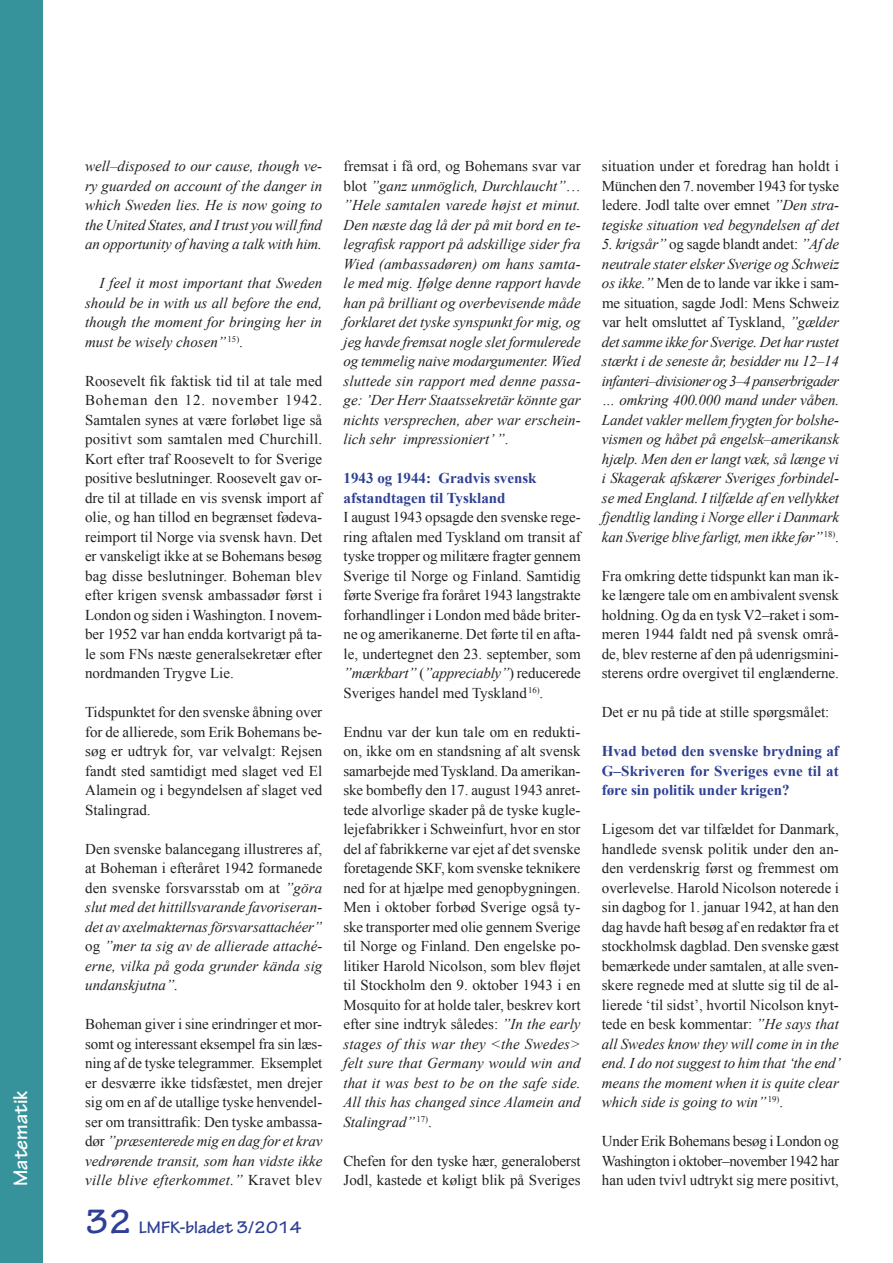
<style>
.page{position:relative;width:893px;height:1263px;background:#fff}
.page>*{position:absolute;margin:0;border:0;box-sizing:border-box;transform-origin:0 0}
.t1{font:700 21px "Tekton Pro";color:#fff}
.t2{font:700 18px "Tekton Pro";color:#2e4093}
.t3{font:15px/19.5px "Times New Roman";color:#231f20;text-align:justify}
.t4{font:italic 15px/19.5px "Times New Roman";color:#231f20;text-align:justify}
.t5{font:700 15px/19.5px "Times New Roman";color:#2e4093}
.s1{font-style:normal}
.s2{font-style:italic}
.s3{font-size:36px}
</style>
<div class="page">
<div style="left:0;top:0;width:43px;height:1263px;background:#37939b"></div>
<h1 class="t1" style="left:8px;top:1194px;width:97px;rotate:-90deg">Matematik</h1>
<p class="t4" style="left:85px;top:156px;width:239px">well–disposed to our cause, though ve&shy;ry guarded on account of the danger in which Sweden lies. He is now going to the United States, and I trust you will find an opportunity of having a talk with him.</p>
<p class="t4" style="left:85px;top:273px;width:239px;text-indent:14px">I feel it most important that Sweden should be in with us all before the end, though the moment for bringing her in must be wisely chosen”<sup>15)</sup><span class="s1">.</span></p>
<p class="t3" style="left:85px;top:370px;width:239px">Roosevelt fik faktisk tid til at tale med Boheman den 12. november 1942.<br>Samtalen synes at være forløbet lige så positivt som samtalen med Churchill.<br>Kort efter traf Roosevelt to for Sverige positive beslutninger. Roosevelt gav or&shy;dre til at tillade en vis svensk import af olie, og han tillod en begrænset fødeva&shy;reimport til Norge via svensk havn. Det er vanskeligt ikke at se Bohemans besøg bag disse beslutninger. Boheman blev efter krigen svensk ambassadør først i London og siden i Washington. I novem&shy;ber 1952 var han endda kortvarigt på ta&shy;le som FNs næste generalsekretær efter nordmanden Trygve Lie.</p>
<p class="t3" style="left:85px;top:702px;width:239px">Tidspunktet for den svenske åbning over for de allierede, som Erik Bohemans be&shy;søg er udtryk for, var velvalgt: Rejsen fandt sted samtidigt med slaget ved El Alamein og i begyndelsen af slaget ved Stalingrad.</p>
<p class="t4" style="left:85px;top:838px;width:239px"><span class="s1">Den svenske balancegang illustreres af, at Boheman i efteråret 1942 formanede den svenske forsvarsstab om at</span> ”göra slut med det hittillsvarande favoriseran&shy;det av axelmakternas försvarsattachéer” <span class="s1">og</span> ”mer ta sig av de allierade attaché&shy;erne, vilka på goda grunder kända sig undanskjutna”.</p>
<p class="t3" style="left:85px;top:1014px;width:239px">Boheman giver i sine erindringer et mor&shy;somt og interessant eksempel fra sin læs&shy;ning af de tyske telegrammer. Eksemplet er desværre ikke tidsfæstet, men drejer sig om en af de utallige tyske henvendel&shy;ser om transittrafik: Den tyske ambassa&shy;dør <span class="s2">”præsenterede mig en dag for et krav vedrørende transit, som han vidste ikke ville blive efterkommet.”</span> Kravet blev</p>
<p class="t2" style="left:85px;top:1216px;width:218px"><span class="s3">32</span> LMFK-bladet 3/2014</p>
<p class="t4" style="left:344px;top:156px;width:239px"><span class="s1">fremsat i få ord, og Bohemans svar var blot</span> ”ganz unmöglich, Durchlaucht”<span class="s1">… </span>”Hele samtalen varede højst et minut.<br>Den næste dag lå der på mit bord en te&shy;legrafisk rapport på adskillige sider fra Wied (ambassadøren) om hans samta&shy;le med mig. Ifølge denne rapport havde han på brilliant og overbevisende måde forklaret det tyske synspunkt for mig, og jeg havde fremsat nogle slet formulerede og temmelig naive modargumenter. Wied sluttede sin rapport med denne passa&shy;ge: ’Der Herr Staatssekretär könnte gar nichts versprechen, aber war erschein&shy;lich sehr impressioniert’ ”<span class="s1">.</span></p>
<p class="t5" style="left:344px;top:468px;width:194px">1943 og 1944: Gradvis svensk afstandtagen til Tyskland</p>
<p class="t3" style="left:344px;top:507px;width:239px">I august 1943 opsagde den svenske rege&shy;ring aftalen med Tyskland om transit af tyske tropper og militære fragter gennem Sverige til Norge og Finland. Samtidig førte Sverige fra foråret 1943 langstrakte forhandlinger i London med både briter&shy;ne og amerikanerne. Det førte til en afta&shy;le, undertegnet den 23. september, som <span class="s2">”mærkbart”</span> (<span class="s2">”appreciably”</span>) reducerede Sveriges handel med Tyskland<sup>16)</sup>.</p>
<p class="t3" style="left:343px;top:721px;width:239px">Endnu var der kun tale om en redukti&shy;on, ikke om en standsning af alt svensk samarbejde med Tyskland. Da amerikan&shy;ske bombefly den 17. august 1943 anret&shy;tede alvorlige skader på de tyske kugle&shy;lejefabrikker i Schweinfurt, hvor en stor del af fabrikkerne var ejet af det svenske foretagende SKF, kom svenske teknikere ned for at hjælpe med genopbygningen.<br>Men i oktober forbød Sverige også ty&shy;ske transporter med olie gennem Sverige til Norge og Finland. Den engelske po&shy;litiker Harold Nicolson, som blev fløjet til Stockholm den 9. oktober 1943 i en Mosquito for at holde taler, beskrev kort efter sine indtryk således: <span class="s2">”In the early stages of this war they &lt;the Swedes&gt; felt sure that Germany would win and that it was best to be on the safe side.<br>All this has changed since Alamein and Stalingrad”</span> <sup>17)</sup>.</p>
<p class="t3" style="left:343px;top:1150px;width:239px">Chefen for den tyske hær, generaloberst<br>Jodl, kastede et køligt blik på Sveriges</p>
<p class="t3" style="left:602px;top:156px;width:239px">situation under et foredrag han holdt i München den 7. november 1943 for tyske ledere. Jodl talte over emnet <span class="s2">”Den stra&shy;tegiske situation ved begyndelsen af det</span></p>
<p class="t4" style="left:602px;top:234px;width:239px">5. krigsår” <span class="s1">og sagde blandt andet:</span> ”Af de neutrale stater elsker Sverige og Schweiz os ikke.” <span class="s1">Men de to lande var ikke i sam&shy;me situation, sagde Jodl: Mens Schweiz var helt omsluttet af Tyskland,</span> ”gælder det samme ikke for Sverige. Det har rustet stærkt i de seneste år, besidder nu 12–14 infanteri–divisioner og 3–4 panserbrigader … omkring 400.000 mand under våben.<br>Landet vakler mellem frygten for bolshe&shy;vismen og håbet på engelsk–amerikansk hjælp. Men den er langt væk, så længe vi i Skagerak afskærer Sveriges forbindel&shy;se med England. I tilfælde af en vellykket fjendtlig landing i Norge eller i Danmark kan Sverige blive farligt, men ikke før” <sup>18)</sup><span class="s1">.</span></p>
<p class="t3" style="left:602px;top:565px;width:239px">Fra omkring dette tidspunkt kan man ik&shy;ke længere tale om en ambivalent svensk holdning. Og da en tysk V2–raket i som&shy;meren 1944 faldt ned på svensk områ&shy;de, blev resterne af den på udenrigsmini&shy;sterens ordre overgivet til englænderne.</p>
<p class="t3" style="left:602px;top:702px;width:229px">Det er nu på tide at stille spørgsmålet:</p>
<p class="t5" style="left:602px;top:741px;width:239px;text-align:justify">Hvad betød den svenske brydning af G–Skriveren for Sveriges evne til at føre sin politik under krigen?</p>
<p class="t3" style="left:602px;top:819px;width:240px">Ligesom det var tilfældet for Danmark, handlede svensk politik under den an&shy;den verdenskrig først og fremmest om overlevelse. Harold Nicolson noterede i sin dagbog for 1. januar 1942, at han den dag havde haft besøg af en redaktør fra et stockholmsk dagblad. Den svenske gæst bemærkede under samtalen, at alle sven&shy;skere regnede med at slutte sig til de al&shy;lierede ‘til sidst’, hvortil Nicolson knyt&shy;tede en besk kommentar: <span class="s2">”He says that all Swedes know they will come in in the end. I do not suggest to him that ‘the end’ means the moment when it is quite clear which side is going to win”</span><sup>19)</sup>.</p>
<p class="t3" style="left:602px;top:1131px;width:239px">Under Erik Bohemans besøg i London og Washington i oktober–november 1942 har han uden tvivl udtrykt sig mere positivt,</p>
</div>
